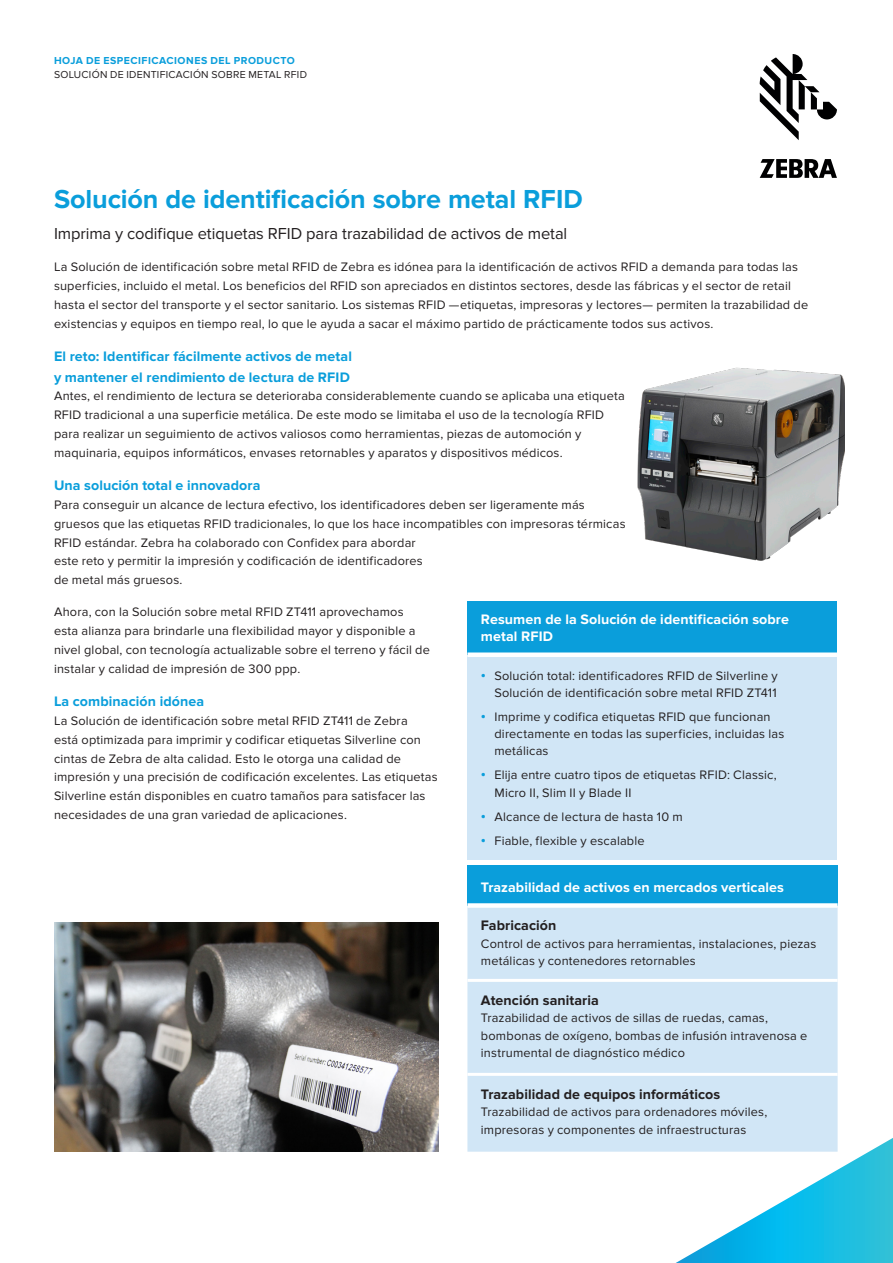
<style>
.page{position:relative;width:893px;height:1263px;background:#fff}
.page>*{position:absolute;margin:0;border:0;box-sizing:border-box;transform-origin:0 0}
.Body{font:700 27px "Proxima Nova";letter-spacing:-.005em;color:#0a9edb}
.Subhead-1-Cover{font:16.5px "Proxima Nova";letter-spacing:-.005em;color:#231f20}
.Subhead-3{font:700 14.25px "Proxima Nova";letter-spacing:.005em;color:#0a9edb}
.Heading-Table{font:700 14.25px/17.2px "Proxima Nova";letter-spacing:.005em;color:#fff}
.Heading-Table-2{font:700 14.25px "Proxima Nova";letter-spacing:.005em;color:#231f20}
.Body-2{font:12.75px/18.8px "Proxima Nova";letter-spacing:.015em;color:#231f20}
.t1{font:10.5px "Proxima Nova";letter-spacing:.025em;color:#231f20}
.t2{font:700 10.5px "Proxima Nova";letter-spacing:.045em;color:#0a9edb}
.s1{font-weight:700;font-size:14.25px;color:#0a9edb}
</style>
<div class="page">
<svg style="left:760px;top:54px;width:77px;height:86px"></svg>
<svg style="left:760px;top:159px;width:77px;height:19px"></svg>
<svg style="left:676px;top:1138px;width:217px;height:125px"></svg>
<div style="left:467px;top:865px;width:371px;height:40px;background:#0a9edb"></div>
<div style="left:467px;top:908px;width:371px;height:244px;background:#d1e6f6"></div>
<hr style="left:467px;top:979px;width:371px;height:3px;background:#fff">
<hr style="left:467px;top:1073px;width:371px;height:3px;background:#fff">
<div style="left:467px;top:903px;width:371px;height:5px;background:#fff"></div>
<div style="left:467px;top:601px;width:370px;height:54px;background:#0a9edb"></div>
<div style="left:467px;top:655px;width:370px;height:204px;background:#d1e6f6"></div>
<div style="left:467px;top:652px;width:370px;height:5px;background:#fff"></div>
<img style="left:54px;top:922px;width:385px;height:230px">
<img style="left:637px;top:367px;width:207px;height:194px">
<p class="t2" style="left:54px;top:54px;width:242px">HOJA DE ESPECIFICACIONES DEL PRODUCTO</p>
<p class="t1" style="left:54px;top:68px;width:255px">SOLUCIÓN DE IDENTIFICACIÓN SOBRE METAL RFID</p>
<p class="Body" style="left:54px;top:183px;width:530px">Solución de identificación sobre metal RFID</p>
<p class="Subhead-1-Cover" style="left:54px;top:224px;width:515px">Imprima y codifique etiquetas RFID para trazabilidad de activos de metal</p>
<p class="Body-2" style="left:54px;top:258px;width:756px">La Solución de identificación sobre metal RFID de Zebra es idónea para la identificación de activos RFID a demanda para todas las superficies, incluido el metal. Los beneficios del RFID son apreciados en distintos sectores, desde las fábricas y el sector de retail hasta el sector del transporte y el sector sanitario. Los sistemas RFID —etiquetas, impresoras y lectores— permiten la trazabilidad de existencias y equipos en tiempo real, lo que le ayuda a sacar el máximo partido de prácticamente todos sus activos.</p>
<p class="Subhead-3" style="left:54px;top:348px;width:299px">El reto: Identificar fácilmente activos de metal</p>
<p class="Subhead-3" style="left:54px;top:369px;width:297px">y mantener el rendimiento de lectura de RFID</p>
<p class="Body-2" style="left:54px;top:387px;width:572px">Antes, el rendimiento de lectura se deterioraba considerablemente cuando se aplicaba una etiqueta RFID tradicional a una superficie metálica. De este modo se limitaba el uso de la tecnología RFID para realizar un seguimiento de activos valiosos como herramientas, piezas de automoción y maquinaria, equipos informáticos, envases retornables y aparatos y dispositivos médicos.</p>
<p class="Subhead-3" style="left:54px;top:477px;width:208px">Una solución total e innovadora</p>
<p class="Body-2" style="left:54px;top:496px;width:573px">Para conseguir un alcance de lectura efectivo, los identificadores deben ser ligeramente más gruesos que las etiquetas RFID tradicionales, lo que los hace incompatibles con impresoras térmicas RFID estándar. Zebra ha colaborado con Confidex para abordar<br>este reto y permitir la impresión y codificación de identificadores<br>de metal más gruesos.</p>
<p class="Body-2" style="left:54px;top:603px;width:377px">Ahora, con la Solución sobre metal RFID ZT411 aprovechamos esta alianza para brindarle una flexibilidad mayor y disponible a nivel global, con tecnología actualizable sobre el terreno y fácil de instalar y calidad de impresión de 300 ppp.</p>
<p class="Subhead-3" style="left:54px;top:693px;width:152px">La combinación idónea</p>
<p class="Body-2" style="left:54px;top:712px;width:385px">La Solución de identificación sobre metal RFID ZT411 de Zebra<br>está optimizada para imprimir y codificar etiquetas Silverline con cintas de Zebra de alta calidad. Esto le otorga una calidad de impresión y una precisión de codificación excelentes. Las etiquetas Silverline están disponibles en cuatro tamaños para satisfacer las necesidades de una gran variedad de aplicaciones.</p>
<p class="Heading-Table" style="left:481px;top:611px;width:310px">Resumen de la Solución de identificación sobre metal RFID</p>
<p class="Body-2" style="left:481px;top:667px;width:298px;line-height:17.2px;text-align:right"><span class="s1">•</span> Solución total: identificadores RFID de Silverline y<br>Solución de identificación sobre metal RFID ZT411</p>
<p class="Body-2" style="left:494px;top:708px;width:291px;line-height:17.2px;text-indent:-14px"><span class="s1">•</span> Imprime y codifica etiquetas RFID que funcionan directamente en todas las superficies, incluidas las metálicas</p>
<p class="Body-2" style="left:494px;top:767px;width:284px;line-height:17.2px;text-indent:-14px"><span class="s1">•</span> Elija entre cuatro tipos de etiquetas RFID: Classic,<br>Micro II, Slim II y Blade II</p>
<p class="Body-2" style="left:481px;top:807px;width:203px"><span class="s1">•</span> Alcance de lectura de hasta 10 m</p>
<p class="Body-2" style="left:481px;top:831px;width:165px"><span class="s1">•</span> Fiable, flexible y escalable</p>
<p class="Heading-Table" style="left:481px;top:879px;width:305px">Trazabilidad de activos en mercados verticales</p>
<p class="Heading-Table-2" style="left:481px;top:917px;width:77px">Fabricación</p>
<p class="Body-2" style="left:481px;top:935px;width:337px;line-height:17.2px">Control de activos para herramientas, instalaciones, piezas metálicas y contenedores retornables</p>
<p class="Heading-Table-2" style="left:481px;top:992px;width:119px">Atención sanitaria</p>
<p class="Body-2" style="left:481px;top:1010px;width:328px;line-height:17.2px">Trazabilidad de activos de sillas de ruedas, camas, bombonas de oxígeno, bombas de infusión intravenosa e instrumental de diagnóstico médico</p>
<p class="Heading-Table-2" style="left:481px;top:1086px;width:241px">Trazabilidad de equipos informáticos</p>
<p class="Body-2" style="left:481px;top:1104px;width:288px;line-height:17.2px">Trazabilidad de activos para ordenadores móviles, impresoras y componentes de infraestructuras</p>
</div>
